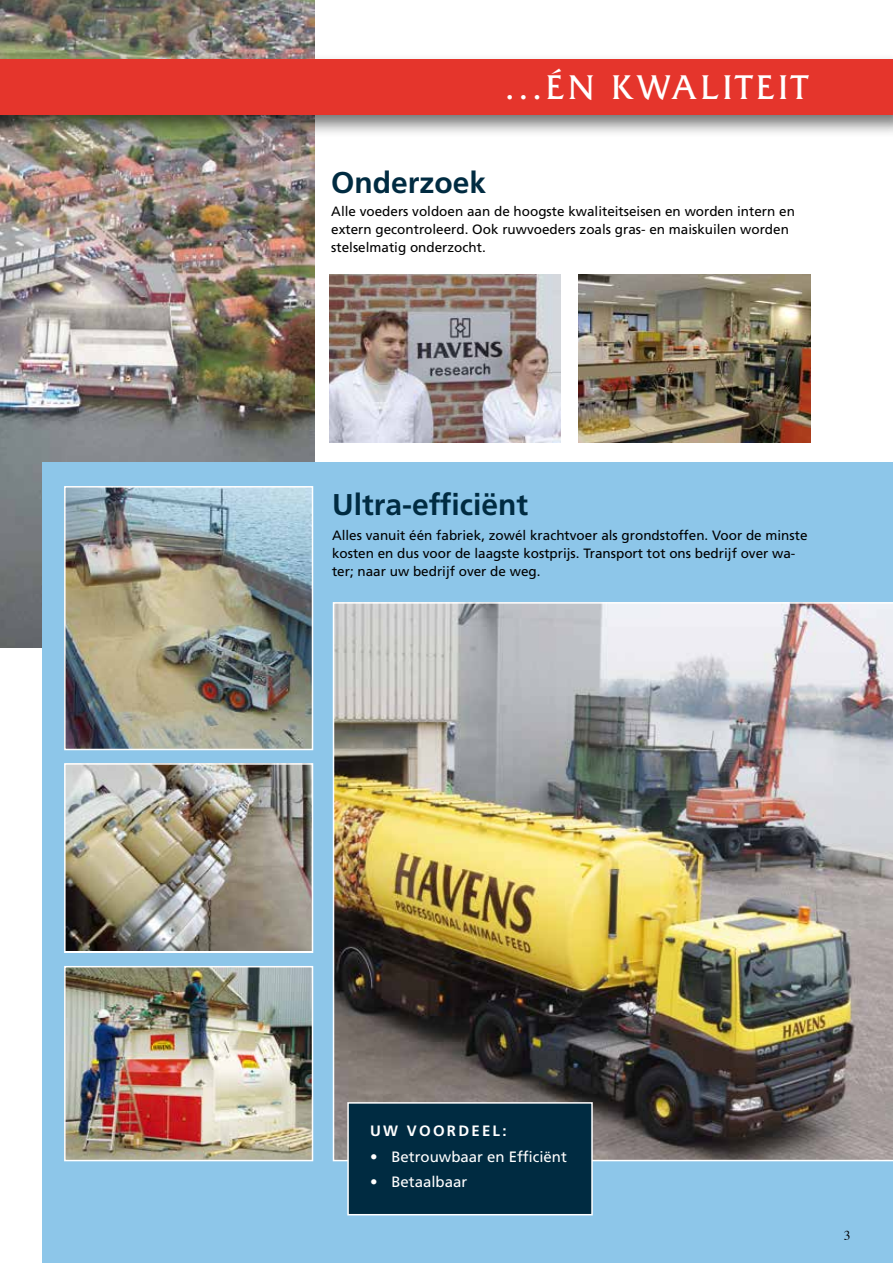
<style>
.page{position:relative;width:893px;height:1263px;background:#fff}
.page>*{position:absolute;margin:0;border:0;box-sizing:border-box;transform-origin:0 0}
.t1{font:36px "Friz Quadrata Std";letter-spacing:.1em;color:#fff}
.t2{font:700 30px "Frutiger LT Std";color:#002b41}
.t3{font:15px "Frutiger LT Std";color:#fff}
.t4{font:700 15px "Frutiger LT Std";letter-spacing:.15em;color:#fff}
.t5{font:13.5px/18px "Frutiger LT Std";color:#000}
.t6{font:13.5px "Times";color:#000}
</style>
<div class="page">
<img style="left:0;top:0;width:314px;height:648px">
<div style="left:43px;top:463px;width:850px;height:800px;background:#8dc6e9"></div>
<img style="left:329px;top:275px;width:232px;height:167px">
<img style="left:579px;top:275px;width:232px;height:167px">
<img style="left:333px;top:602px;width:560px;height:559px">
<img style="left:67px;top:489px;width:243px;height:258px">
<div style="left:64px;top:486px;width:249px;height:264px;border:2px solid #fff"></div>
<img style="left:67px;top:766px;width:243px;height:184px">
<div style="left:64px;top:763px;width:249px;height:190px;border:2px solid #fff"></div>
<img style="left:67px;top:969px;width:243px;height:189px">
<div style="left:64px;top:966px;width:249px;height:195px;border:2px solid #fff"></div>
<div style="left:0;top:54px;width:893px;height:83px;background:#000;opacity:.55"></div>
<div style="left:0;top:60px;width:893px;height:55px;background:#e5352c"></div>
<div style="left:348px;top:1103px;width:244px;height:112px;background:#002b41"></div>
<div style="left:347px;top:1102px;width:246px;height:113px;border:2px solid #fff"></div>
<h1 class="t1" style="left:505px;top:67px;width:305px">...ÉN KWALITEIT</h1>
<h2 class="t2" style="left:331px;top:165px;width:157px">Onderzoek</h2>
<p class="t5" style="left:331px;top:202px;width:465px">Alle voeders voldoen aan de hoogste kwaliteitseisen en worden intern en extern gecontroleerd. Ook ruwvoeders zoals gras- en maiskuilen worden stelselmatig onderzocht.</p>
<h2 class="t2" style="left:332px;top:487px;width:198px">Ultra-efficiënt</h2>
<p class="t5" style="left:332px;top:526px;width:477px">Alles vanuit één fabriek, zowél krachtvoer als grondstoffen. Voor de minste kosten en dus voor de laagste kostprijs. Transport tot ons bedrijf over wa&shy;ter; naar uw bedrijf over de weg.</p>
<p class="t4" style="left:370px;top:1122px;width:138px">UW VOORDEEL:</p>
<p class="t3" style="left:370px;top:1147px;width:198px">• Betrouwbaar en Efficiënt</p>
<p class="t3" style="left:370px;top:1173px;width:99px">• Betaalbaar</p>
<p class="t6" style="left:844px;top:1223px;width:8px">3</p>
</div>
